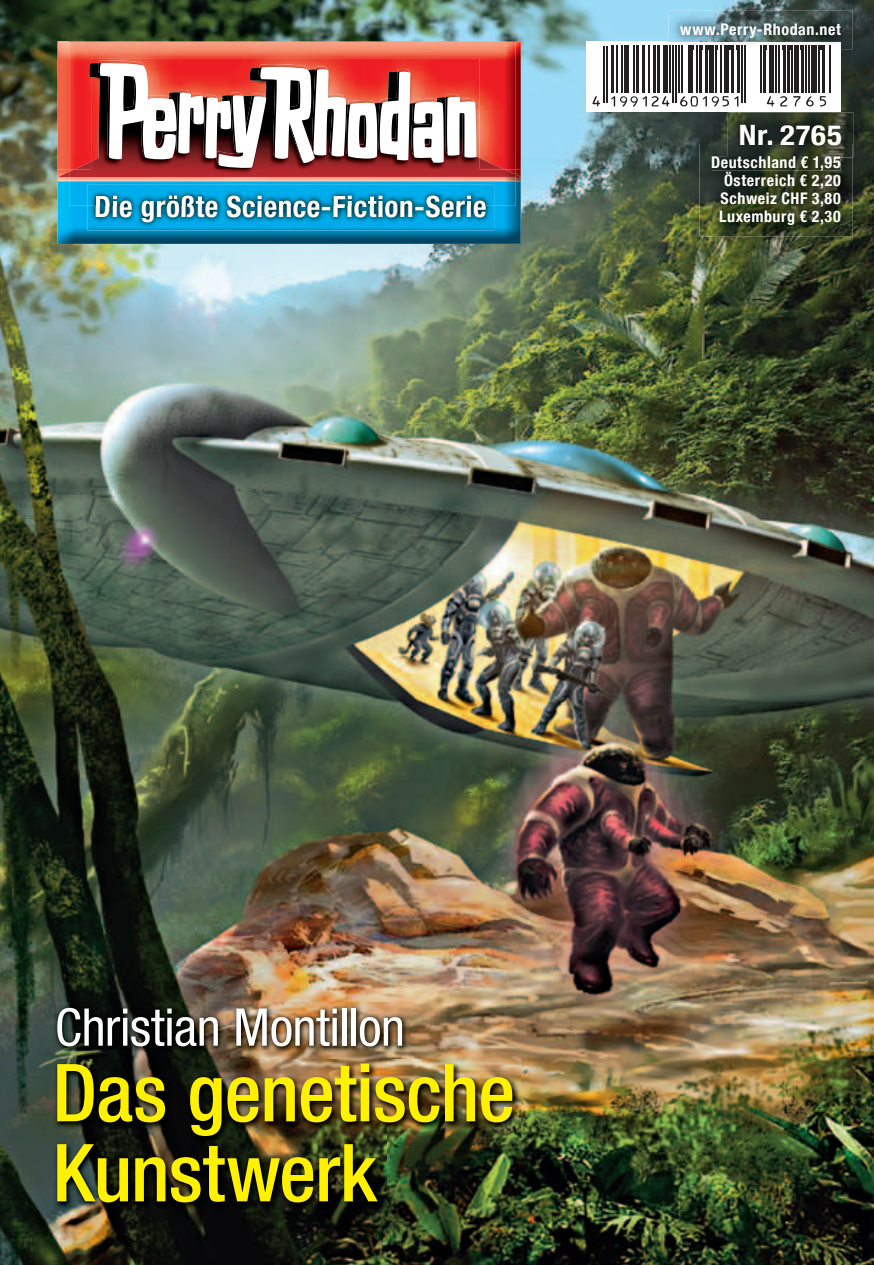
<style>
.page{position:relative;width:874px;height:1265px;background:#fff}
.page>*{position:absolute;margin:0;border:0;box-sizing:border-box;transform-origin:0 0}
.t1{font:500 condensed 80px/80px "Helvetica Neue LT Pro";letter-spacing:-.01em;color:#fff101}
.t2{font:condensed 52px "Helvetica Neue LT Pro";letter-spacing:-.01em;color:#fff}
.t3{font:700 condensed 29px "Helvetica Neue";letter-spacing:.02em;color:#fff}
.t4{font:700 condensed 28px "Helvetica Neue LT Com";letter-spacing:.025em;color:#fff;scale:1.1 1}
.t5{font:700 condensed 16px/18px "Helvetica Neue LT Com";letter-spacing:.035em;color:#fff;text-align:right}
</style>
<div class="page">
<img style="left:0;top:0;width:873px;height:1264px">
<img style="left:59px;top:41px;width:461px;height:203px">
<img style="left:58px;top:41px;width:1px;height:203px">
<img style="left:87px;top:206px;width:407px;height:24px">
<img style="left:96px;top:206px;width:389px;height:16px">
<img style="left:69px;top:175px;width:446px;height:31px">
<img style="left:96px;top:195px;width:389px;height:11px">
<img style="left:69px;top:42px;width:446px;height:133px">
<img style="left:69px;top:41px;width:446px;height:1px">
<svg style="left:89px;top:63px;width:2px;height:14px"></svg>
<svg style="left:58px;top:169px;width:11px;height:12px"></svg>
<img style="left:74px;top:158px;width:430px;height:12px">
<img style="left:91px;top:59px;width:253px;height:4px">
<img style="left:98px;top:60px;width:71px;height:3px">
<img style="left:91px;top:63px;width:388px;height:113px">
<svg style="left:99px;top:63px;width:377px;height:106px"></svg>
<svg style="left:586px;top:42px;width:254px;height:70px"></svg>
<hr style="left:603px;top:46px;width:1px;height:56px;background:#231f20">
<hr style="left:605px;top:46px;width:2px;height:56px;background:#231f20">
<hr style="left:610px;top:46px;width:3px;height:47px;background:#231f20">
<hr style="left:616px;top:46px;width:1px;height:47px;background:#231f20">
<hr style="left:621px;top:46px;width:1px;height:47px;background:#231f20">
<div style="left:623px;top:46px;width:5px;height:47px;background:#231f20"></div>
<hr style="left:633px;top:46px;width:1px;height:47px;background:#231f20">
<hr style="left:635px;top:46px;width:3px;height:47px;background:#231f20">
<hr style="left:642px;top:46px;width:2px;height:47px;background:#231f20">
<hr style="left:648px;top:46px;width:1px;height:47px;background:#231f20">
<hr style="left:652px;top:46px;width:3px;height:47px;background:#231f20">
<hr style="left:656px;top:46px;width:3px;height:47px;background:#231f20">
<hr style="left:663px;top:46px;width:4px;height:47px;background:#231f20">
<hr style="left:669px;top:46px;width:1px;height:47px;background:#231f20">
<hr style="left:671px;top:46px;width:2px;height:56px;background:#231f20">
<hr style="left:675px;top:46px;width:1px;height:56px;background:#231f20">
<hr style="left:677px;top:46px;width:2px;height:47px;background:#231f20">
<hr style="left:681px;top:46px;width:1px;height:47px;background:#231f20">
<hr style="left:688px;top:46px;width:4px;height:47px;background:#231f20">
<hr style="left:695px;top:46px;width:2px;height:47px;background:#231f20">
<hr style="left:699px;top:46px;width:2px;height:47px;background:#231f20">
<hr style="left:705px;top:46px;width:2px;height:47px;background:#231f20">
<hr style="left:709px;top:46px;width:4px;height:47px;background:#231f20">
<hr style="left:715px;top:46px;width:1px;height:47px;background:#231f20">
<hr style="left:719px;top:46px;width:2px;height:47px;background:#231f20">
<hr style="left:724px;top:46px;width:4px;height:47px;background:#231f20">
<hr style="left:730px;top:46px;width:3px;height:47px;background:#231f20">
<hr style="left:736px;top:46px;width:3px;height:47px;background:#231f20">
<hr style="left:741px;top:46px;width:1px;height:56px;background:#231f20">
<hr style="left:743px;top:46px;width:2px;height:56px;background:#231f20">
<hr style="left:759px;top:46px;width:2px;height:47px;background:#231f20">
<hr style="left:762px;top:46px;width:3px;height:47px;background:#231f20">
<div style="left:768px;top:46px;width:5px;height:47px;background:#231f20"></div>
<hr style="left:774px;top:46px;width:2px;height:47px;background:#231f20">
<hr style="left:777px;top:46px;width:2px;height:47px;background:#231f20">
<hr style="left:782px;top:46px;width:3px;height:47px;background:#231f20">
<hr style="left:786px;top:46px;width:3px;height:47px;background:#231f20">
<hr style="left:791px;top:46px;width:1px;height:47px;background:#231f20">
<hr style="left:794px;top:46px;width:4px;height:47px;background:#231f20">
<hr style="left:800px;top:46px;width:3px;height:47px;background:#231f20">
<hr style="left:804px;top:46px;width:2px;height:47px;background:#231f20">
<hr style="left:807px;top:46px;width:2px;height:47px;background:#231f20">
<div style="left:810px;top:46px;width:6px;height:47px;background:#231f20"></div>
<hr style="left:818px;top:46px;width:1px;height:47px;background:#231f20">
<hr style="left:821px;top:46px;width:3px;height:47px;background:#231f20">
<hr style="left:828px;top:46px;width:2px;height:47px;background:#231f20">
<svg style="left:592px;top:96px;width:7px;height:10px"></svg>
<svg style="left:610px;top:96px;width:59px;height:10px"></svg>
<svg style="left:679px;top:96px;width:49px;height:10px"></svg>
<svg style="left:734px;top:96px;width:4px;height:10px"></svg>
<svg style="left:766px;top:96px;width:20px;height:10px"></svg>
<svg style="left:792px;top:96px;width:21px;height:10px"></svg>
<svg style="left:819px;top:96px;width:6px;height:10px"></svg>
<img style="left:699px;top:144px;width:153px;height:92px">
<img style="left:711px;top:156px;width:129px;height:14px">
<img style="left:668px;top:11px;width:184px;height:38px">
<img style="left:668px;top:42px;width:172px;height:7px">
<svg style="left:669px;top:46px;width:13px;height:3px"></svg>
<svg style="left:688px;top:46px;width:57px;height:3px"></svg>
<svg style="left:759px;top:46px;width:71px;height:3px"></svg>
<img style="left:727px;top:113px;width:125px;height:31px">
<img style="left:727px;top:144px;width:125px;height:13px">
<img style="left:727px;top:156px;width:113px;height:1px">
<img style="left:52px;top:1002px;width:357px;height:51px">
<img style="left:53px;top:1059px;width:467px;height:151px">
<h3 class="t3" style="left:94px;top:189px;width:393px">Die größte Science-Fiction-Serie</h3>
<p class="t5" style="left:680px;top:20px;width:162px">www.Perry-Rhodan.net</p>
<h3 class="t4" style="left:738px;top:118px;width:95px">Nr. 2765</h3>
<p class="t5" style="left:710px;top:153px;width:131px">Deutschland € 1,95<br>Österreich € 2,20<br>Schweiz CHF 3,80<br>Luxemburg € 2,30</p>
<h2 class="t2" style="left:55px;top:996px;width:351px">Christian Montillon</h2>
<h1 class="t1" style="left:52px;top:1052px;width:464px">Das genetische<br>Kunstwerk</h1>
</div>
